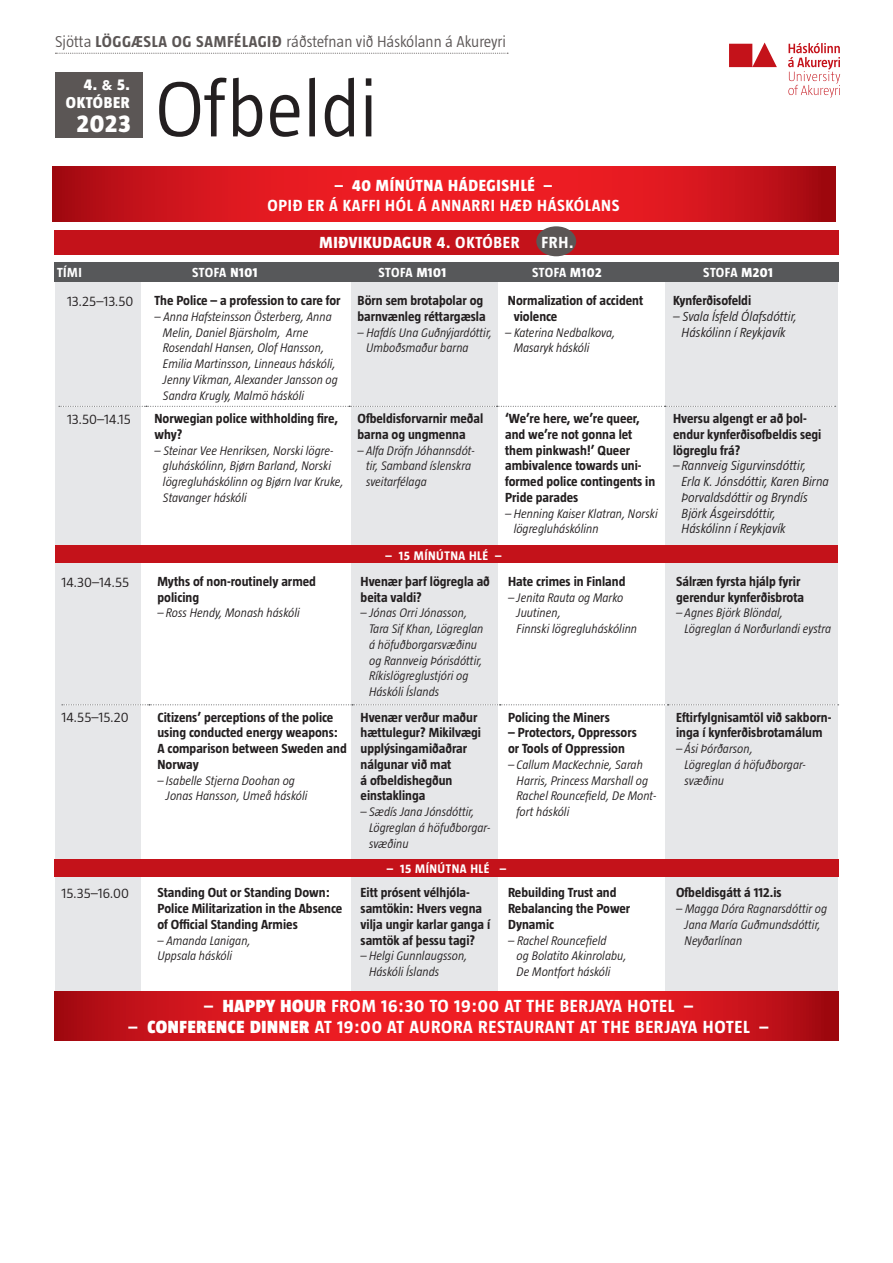
<style>
.page{position:relative;width:893px;height:1263px;background:#fff}
.page>*{position:absolute;margin:0;border:0;box-sizing:border-box;transform-origin:0 0}
.t1{font:300 80.55px "Taz";color:#231f20}
.t2{font:800 25.05px "Taz";color:#fff}
.t3{font:700 18px "Taz";letter-spacing:.04em;color:#fff}
.t4{font:700 16.5px/19.8px "Taz";letter-spacing:.04em;color:#fff;text-align:center}
.t5{font:800 16.5px "Taz";letter-spacing:.04em;color:#fff}
.t6{font:300 16.2px "Taz";color:#5b5655}
.t7{font:800 16.2px/17.2px "Taz";letter-spacing:.04em;color:#fff;text-align:right}
.t8{font:300 14.25px "Taz";color:#231f20}
.t9{font:700 13.5px/15.8px "Taz";color:#231f20}
.t10{font:italic 300 13.5px/15.8px "Taz";color:#231f20;text-align:center}
.t11{font:700 13.5px "Taz";letter-spacing:.035em;color:#fff}
.t12{font:italic 300 12.75px/15.8px "Taz";color:#231f20}
.t13{font:700 12.75px "Taz";letter-spacing:.04em;color:#fff}
.s1{font-weight:700}
.s2{font-family:"Avenir";font-weight:900;font-size:13.8px}
.s3{font-weight:800}
.s4{font-weight:900}
</style>
<div class="page">
<div style="left:665px;top:272px;width:173px;height:743px;background:#e6e7e9"></div>
<div style="left:351px;top:272px;width:146px;height:743px;background:#e6e7e9"></div>
<div style="left:55px;top:272px;width:86px;height:744px;background:#e6e7e9"></div>
<div style="left:55px;top:230px;width:784px;height:24px;background:#c4121a"></div>
<div style="left:536px;top:226px;width:40px;height:30px;background:#5b5655;border-radius:50%"></div>
<div style="left:55px;top:263px;width:784px;height:19px;background:#57585a"></div>
<svg style="left:729px;top:43px;width:111px;height:55px"></svg>
<svg style="left:55px;top:992px;width:784px;height:49px;background:#d8171e"></svg>
<div style="left:54px;top:859px;width:785px;height:17px;background:#c4121a"></div>
<div style="left:55px;top:72px;width:87px;height:66px;background:#5b5655"></div>
<svg style="left:55px;top:53px;width:453px;height:1px"></svg>
<svg style="left:62px;top:704px;width:777px;height:1px"></svg>
<svg style="left:59px;top:406px;width:777px;height:1px"></svg>
<div style="left:55px;top:546px;width:783px;height:17px;background:#c4121a"></div>
<svg style="left:53px;top:167px;width:783px;height:55px;background:#d8171e"></svg>
<p class="t6" style="left:55px;top:33px;width:452px">Sjötta <span class="s1">LÖGGÆSLA OG SAMFÉLAGIÐ</span> ráðstefnan við Háskólann á Akureyri</p>
<p class="t7" style="left:66px;top:76px;width:66px">4. <span class="s2">&amp;</span> 5.<br>OKTÓBER</p>
<h2 class="t2" style="left:77px;top:110px;width:55px">2023</h2>
<h1 class="t1" style="left:155px;top:67px;width:224px">Ofbeldi</h1>
<p class="t4" style="left:268px;top:175px;width:353px">– <span class="s3">40 MÍNÚTNA HÁDEGISHLÉ</span> –<br>OPIÐ ER Á KAFFI HÓL Á ANNARRI HÆÐ HÁSKÓLANS</p>
<p class="t5" style="left:320px;top:234px;width:202px">MIÐVIKUDAGUR <span class="s1">4. OKTÓBER</span></p>
<p class="t4" style="left:541px;top:233px;width:34px">FRH.</p>
<p class="t11" style="left:57px;top:265px;width:26px">TÍMI</p>
<p class="t11" style="left:192px;top:265px;width:67px">STOFA <span class="s3">N101</span></p>
<p class="t11" style="left:378px;top:265px;width:69px">STOFA <span class="s3">M101</span></p>
<p class="t11" style="left:532px;top:265px;width:71px">STOFA <span class="s3">M102</span></p>
<p class="t11" style="left:703px;top:265px;width:71px">STOFA <span class="s3">M201</span></p>
<p class="t8" style="left:67px;top:293px;width:68px">13.25–13.50</p>
<p class="t9" style="left:154px;top:293px;width:188px">The Police – a profession to care for</p>
<p class="t12" style="left:163px;top:309px;width:176px;text-indent:-9px">– Anna Hafsteinsson Österberg, Anna Melin, Daniel Bjärsholm, Arne Rosendahl Hansen, Olof Hansson, Emilia Martinsson, Linneaus háskóli, Jenny Vikman, Alexander Jansson og Sandra Krugly, Malmö háskóli</p>
<p class="t8" style="left:67px;top:411px;width:65px">13.50–14.15</p>
<p class="t9" style="left:154px;top:411px;width:185px">Norwegian police withholding fire, why?</p>
<p class="t12" style="left:163px;top:442px;width:182px;text-indent:-9px">– Steinar Vee Henriksen, Norski lögre&shy;gluháskólinn, Bjørn Barland, Norski lögregluháskólinn og Bjørn Ivar Kruke, Stavanger háskóli</p>
<p class="t8" style="left:62px;top:574px;width:69px">14.30–14.55</p>
<p class="t9" style="left:157px;top:573px;width:160px">Myths of non-routinely armed policing</p>
<p class="t12" style="left:157px;top:605px;width:144px">– Ross Hendy, Monash háskóli</p>
<p class="t8" style="left:62px;top:710px;width:69px">14.55–15.20</p>
<p class="t9" style="left:157px;top:709px;width:191px">Citizens’ perceptions of the police using conducted energy weapons:<br>A comparison between Sweden and<br>Norway</p>
<p class="t12" style="left:166px;top:772px;width:143px;text-indent:-9px">– Isabelle Stjerna Doohan og<br>Jonas Hansson, Umeå háskóli</p>
<p class="t8" style="left:62px;top:886px;width:69px">15.35–16.00</p>
<p class="t9" style="left:157px;top:885px;width:186px">Standing Out or Standing Down:<br>Police Militarization in the Absence of Official Standing Armies</p>
<p class="t12" style="left:157px;top:932px;width:95px">– Amanda Lanigan,<br>Uppsala háskóli</p>
<p class="t9" style="left:358px;top:293px;width:130px">Börn sem brotaþolar og barnvænleg réttargæsla</p>
<p class="t12" style="left:366px;top:324px;width:127px;text-indent:-9px">– Hafdís Una Guðnýjardóttir,<br>Umboðsmaður barna</p>
<p class="t9" style="left:514px;top:293px;width:131px;text-indent:-6px">Normalization of accident violence</p>
<p class="t12" style="left:514px;top:324px;width:103px;text-indent:-9px">– Katerina Nedbalkova,<br>Masaryk háskóli</p>
<p class="t9" style="left:358px;top:411px;width:127px">Ofbeldisforvarnir meðal barna og ungmenna</p>
<p class="t12" style="left:366px;top:442px;width:110px;text-indent:-9px">– Alfa Dröfn Jóhannsdót&shy;tir, Samband íslenskra sveitarfélaga</p>
<p class="t9" style="left:505px;top:411px;width:152px">‘We’re here, we’re queer, and we’re not gonna let them pinkwash!’ Queer ambivalence towards uni&shy;formed police contingents in<br>Pride parades</p>
<p class="t12" style="left:514px;top:505px;width:146px;text-indent:-9px">– Henning Kaiser Klatran, Norski lögregluháskólinn</p>
<p class="t13" style="left:386px;top:548px;width:117px">– 15 MÍNÚTNA HLÉ –</p>
<p class="t9" style="left:361px;top:573px;width:131px">Hvenær þarf lögregla að beita valdi?</p>
<p class="t12" style="left:369px;top:605px;width:116px;text-indent:-9px">– Jónas Orri Jónasson,<br>Tara Sif Khan, Lögreglan á höfuðborgarsvæðinu og Rannveig Þórisdóttir,<br>Ríkislögreglustjóri og<br>Háskóli Íslands</p>
<p class="t9" style="left:361px;top:709px;width:122px">Hvenær verður maður hættulegur? Mikilvægi upplýsingamiðaðrar nálgunar við mat<br>á ofbeldishegðun einstaklinga</p>
<p class="t12" style="left:369px;top:804px;width:123px;text-indent:-9px">– Sædís Jana Jónsdóttir,<br>Lögreglan á höfuðborgar&shy;svæðinu</p>
<p class="t9" style="left:508px;top:573px;width:119px">Hate crimes in Finland</p>
<p class="t12" style="left:517px;top:590px;width:122px;text-indent:-9px">– Jenita Rauta og Marko<br>Juutinen,<br>Finnski lögregluháskólinn</p>
<p class="t9" style="left:508px;top:709px;width:103px">Policing the Miners</p>
<p class="t9" style="left:508px;top:725px;width:130px">– Protectors, Oppressors or Tools of Oppression</p>
<p class="t12" style="left:517px;top:757px;width:141px;text-indent:-9px">– Callum MacKechnie, Sarah<br>Harris, Princess Marshall og<br>Rachel Rouncefield, De Mont&shy;fort háskóli</p>
<p class="t13" style="left:387px;top:862px;width:121px">– 15 MÍNÚTNA HLÉ –</p>
<p class="t9" style="left:361px;top:885px;width:131px">Eitt prósent vélhjóla&shy;samtökin: Hvers vegna vilja ungir karlar ganga í samtök af þessu tagi?</p>
<p class="t12" style="left:369px;top:948px;width:100px;text-indent:-9px">– Helgi Gunnlaugsson,<br>Háskóli Íslands</p>
<p class="t9" style="left:508px;top:885px;width:124px">Rebuilding Trust and<br>Rebalancing the Power<br>Dynamic</p>
<p class="t12" style="left:517px;top:932px;width:112px;text-indent:-9px">– Rachel Rouncefield<br>og Bolatito Akinrolabu,<br>De Montfort háskóli</p>
<p class="t9" style="left:673px;top:293px;width:80px">Kynferðisofeldi</p>
<p class="t10" style="left:673px;top:308px;width:125px">– Svala Ísfeld Ólafsdóttir,<br>Háskólinn í Reykjavík</p>
<p class="t9" style="left:673px;top:411px;width:150px">Hversu algengt er að þol&shy;endur kynferðisofbeldis segi lögreglu frá?</p>
<p class="t10" style="left:682px;top:458px;width:149px;text-align:left;text-indent:-9px">– Rannveig Sigurvinsdóttir,<br>Erla K. Jónsdóttir, Karen Birna<br>Þorvaldsdóttir og Bryndís<br>Björk Ásgeirsdóttir,<br>Háskólinn í Reykjavík</p>
<p class="t9" style="left:676px;top:573px;width:130px">Sálræn fyrsta hjálp fyrir gerendur kynferðisbrota</p>
<p class="t12" style="left:685px;top:605px;width:148px;text-indent:-9px">– Agnes Björk Blöndal,<br>Lögreglan á Norðurlandi eystra</p>
<p class="t9" style="left:676px;top:709px;width:157px">Eftirfylgnisamtöl við sakborn&shy;inga í kynferðisbrotamálum</p>
<p class="t12" style="left:685px;top:741px;width:123px;text-indent:-9px">– Ási Þórðarson,<br>Lögreglan á höfuðborgar&shy;svæðinu</p>
<p class="t9" style="left:676px;top:885px;width:107px">Ofbeldisgátt á 112.is</p>
<p class="t12" style="left:685px;top:901px;width:144px;text-indent:-9px">– Magga Dóra Ragnarsdóttir og<br>Jana María Guðmundsdóttir,<br>Neyðarlínan</p>
<h3 class="t3" style="left:204px;top:996px;width:491px">– <span class="s4">HAPPY HOUR</span> FROM 16:30 TO 19:00 AT THE BERJAYA HOTEL –</h3>
<h3 class="t3" style="left:129px;top:1017px;width:641px">– <span class="s4">CONFERENCE DINNER</span> AT 19:00 AT AURORA RESTAURANT AT THE BERJAYA HOTEL –</h3>
</div>
